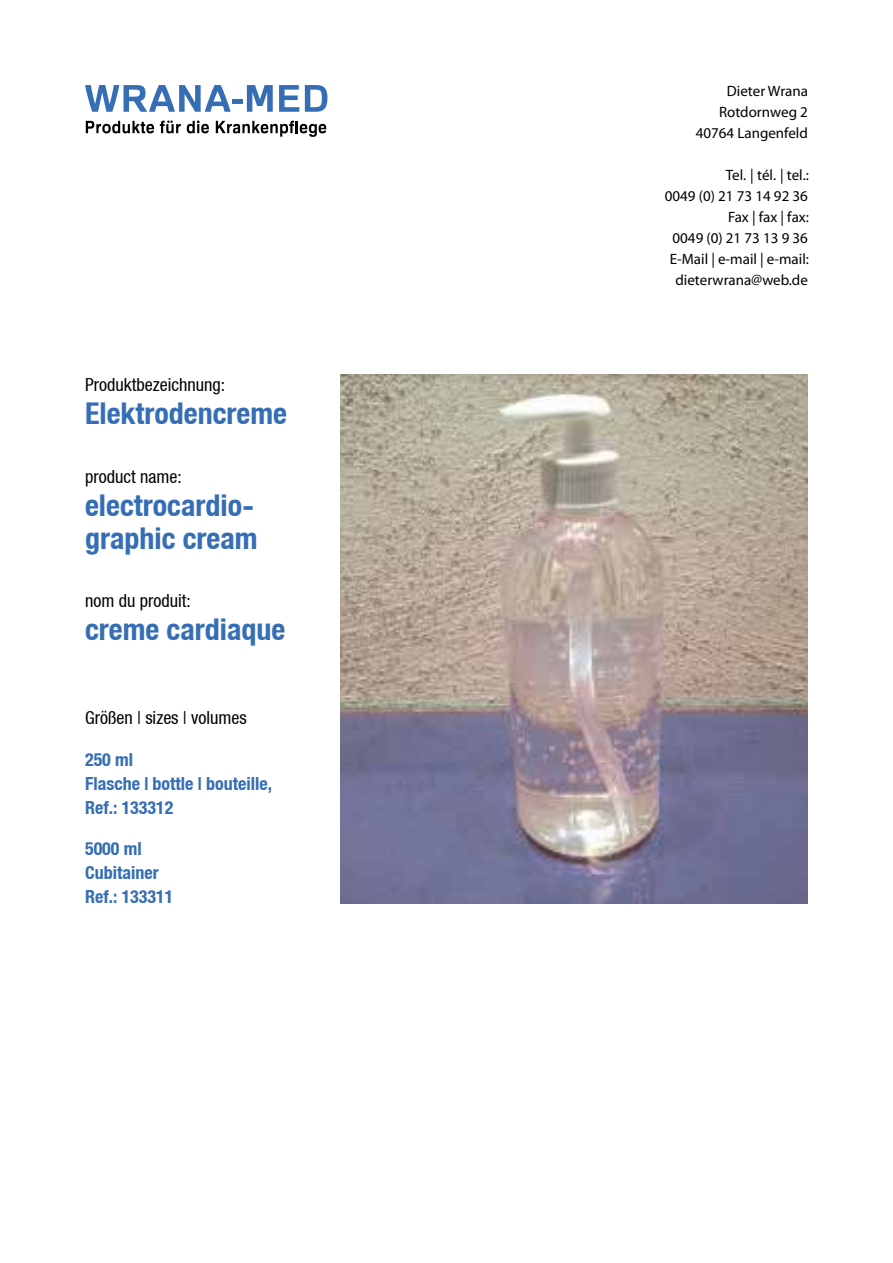
<style>
.page{position:relative;width:893px;height:1263px;background:#fff}
.page>*{position:absolute;margin:0;border:0;box-sizing:border-box;transform-origin:0 0}
.t1{font:700 condensed 30px/33px "Helvetica Neue";color:#366eb5}
.t2{font:700 condensed 18px/24px "Helvetica Neue";color:#366eb5}
.t3{font:condensed 18px "Helvetica Neue";color:#000}
.t4{font:15px/21px "Myriad";color:#000;text-align:right}
</style>
<div class="page">
<svg style="left:85px;top:85px;width:146px;height:27px"></svg>
<div style="left:232px;top:99px;width:10px;height:5px;background:#366eb5"></div>
<svg style="left:247px;top:85px;width:26px;height:27px"></svg>
<svg style="left:279px;top:85px;width:20px;height:27px"></svg>
<svg style="left:305px;top:85px;width:22px;height:27px"></svg>
<svg style="left:86px;top:121px;width:68px;height:12px"></svg>
<svg style="left:160px;top:121px;width:21px;height:12px"></svg>
<svg style="left:187px;top:121px;width:22px;height:12px"></svg>
<svg style="left:216px;top:121px;width:110px;height:16px"></svg>
<img style="left:340px;top:374px;width:468px;height:530px">
<p class="t3" style="left:85px;top:374px;width:141px">Produktbezeichnung:</p>
<h1 class="t1" style="left:85px;top:396px;width:204px">Elektrodencreme</h1>
<p class="t3" style="left:85px;top:466px;width:98px">product name:</p>
<h1 class="t1" style="left:85px;top:488px;width:174px">electrocardio&shy;graphic cream</h1>
<p class="t3" style="left:85px;top:590px;width:107px">nom du produit:</p>
<h1 class="t1" style="left:85px;top:612px;width:202px">creme cardiaque</h1>
<p class="t3" style="left:85px;top:707px;width:163px">Größen | sizes | volumes</p>
<p class="t2" style="left:85px;top:747px;width:189px">250 ml<br>Flasche | bottle | bouteille,<br>Ref.: 133312</p>
<p class="t2" style="left:85px;top:836px;width:90px">5000 ml<br>Cubitainer<br>Ref.: 133311</p>
<p class="t4" style="left:696px;top:81px;width:114px">Dieter Wrana<br>Rotdornweg 2<br>40764 Langenfeld</p>
<p class="t4" style="left:665px;top:165px;width:146px">Tel. | tél. | tel.:<br>0049 (0) 21 73 14 92 36<br>Fax | fax | fax:<br>0049 (0) 21 73 13 9 36<br>E-Mail | e-mail | e-mail: dieterwrana@web.de</p>
</div>
